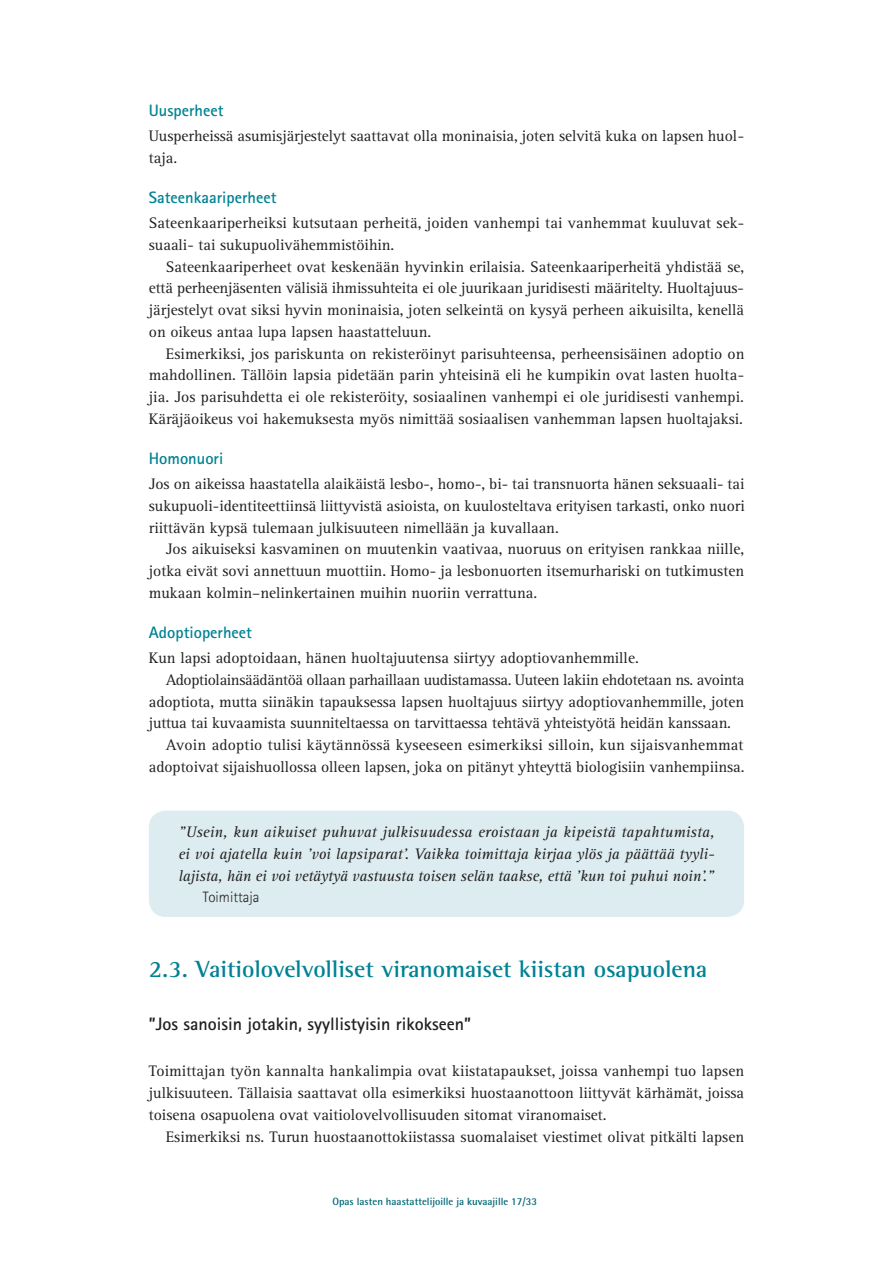
<style>
.page{position:relative;width:893px;height:1263px;background:#fff}
.page>*{position:absolute;margin:0;border:0;box-sizing:border-box;transform-origin:0 0}
.t1{font:700 24px "Rotis Semi Serif Std";color:#008293}
.t2{font:700 18px "Rotis Sans Serif Std";color:#231f20}
.t3{font:700 16.5px "Rotis Sans Serif Std";color:#008293}
.t4{font:15.75px/21.8px "Rotis Serif Std";color:#231f20;text-align:justify}
.t5{font:italic 15.75px "Rotis Serif Std";color:#231f20}
.t6{font:15.75px "Rotis Serif Std";letter-spacing:-.02em;color:#231f20}
.t7{font:300 15px "Rotis Sans Serif Std";color:#231f20}
.t8{font:700 10.5px "Rotis Semi Sans Std";color:#006774}
</style>
<div class="page">
<div style="left:149px;top:811px;width:595px;height:106px;background:#dcecf0;border-radius:17px"></div>
<p class="t3" style="left:149px;top:100px;width:76px">Uusperheet</p>
<p class="t4" style="left:149px;top:147px;width:30px">taja.</p>
<p class="t4" style="left:149px;top:125px;width:597px">Uusperheissä asumisjärjestelyt saattavat olla moninaisia, joten selvitä kuka on lapsen huol-</p>
<p class="t3" style="left:149px;top:187px;width:129px">Sateenkaariperheet</p>
<p class="t4" style="left:149px;top:234px;width:247px">suaali- tai sukupuolivähemmistöihin.</p>
<p class="t4" style="left:149px;top:212px;width:597px">Sateenkaariperheiksi kutsutaan perheitä, joiden vanhempi tai vanhemmat kuuluvat sek-</p>
<p class="t4" style="left:166px;top:256px;width:580px">Sateenkaariperheet ovat keskenään hyvinkin erilaisia. Sateenkaariperheitä yhdistää se,</p>
<p class="t4" style="left:149px;top:299px;width:597px">järjestelyt ovat siksi hyvin moninaisia, joten selkeintä on kysyä perheen aikuisilta, kenellä</p>
<p class="t4" style="left:149px;top:278px;width:597px">että perheenjäsenten välisiä ihmissuhteita ei ole juurikaan juridisesti määritelty. Huoltajuus-</p>
<p class="t4" style="left:166px;top:321px;width:580px;text-indent:-17px">on oikeus antaa lupa lapsen haastatteluun.<br>Esimerkiksi, jos pariskunta on rekisteröinyt parisuhteensa, perheensisäinen adoptio on</p>
<p class="t4" style="left:149px;top:386px;width:597px">jia. Jos parisuhdetta ei ole rekisteröity, sosiaalinen vanhempi ei ole juridisesti vanhempi.</p>
<p class="t4" style="left:149px;top:365px;width:597px">mahdollinen. Tällöin lapsia pidetään parin yhteisinä eli he kumpikin ovat lasten huolta-</p>
<p class="t4" style="left:149px;top:408px;width:596px">Käräjäoikeus voi hakemuksesta myös nimittää sosiaalisen vanhemman lapsen huoltajaksi.</p>
<p class="t3" style="left:149px;top:448px;width:76px">Homonuori</p>
<p class="t4" style="left:149px;top:473px;width:597px">Jos on aikeissa haastatella alaikäistä lesbo-, homo-, bi- tai transnuorta hänen seksuaali- tai sukupuoli-identiteettiinsä liittyvistä asioista, on kuulosteltava erityisen tarkasti, onko nuori riittävän kypsä tulemaan julkisuuteen nimellään ja kuvallaan.</p>
<p class="t4" style="left:149px;top:539px;width:597px;text-indent:17px">Jos aikuiseksi kasvaminen on muutenkin vaativaa, nuoruus on erityisen rankkaa niille, jotka eivät sovi annettuun muottiin. Homo ja- lesbonuorten itsemurhariski on tutkimusten mukaan kolmin–nelinkertainen muihin nuoriin verrattuna.</p>
<p class="t3" style="left:149px;top:622px;width:105px">Adoptioperheet</p>
<p class="t4" style="left:149px;top:647px;width:491px">Kun lapsi adoptoidaan, hänen huoltajuutensa siirtyy adoptiovanhemmille.</p>
<p class="t6" style="left:166px;top:671px;width:580px">Adoptiolainsäädäntöä ollaan parhaillaan uudistamassa. Uuteen lakiin ehdotetaan ns. avointa</p>
<p class="t4" style="left:149px;top:691px;width:597px">adoptiota, mutta siinäkin tapauksessa lapsen huoltajuus siirtyy adoptiovanhemmille, joten</p>
<p class="t4" style="left:149px;top:713px;width:584px">juttua tai kuvaamista suunniteltaessa on tarvittaessa tehtävä yhteistyötä heidän kanssaan.</p>
<p class="t4" style="left:166px;top:734px;width:579px">Avoin adoptio tulisi käytännössä kyseeseen esimerkiksi silloin, kun sijaisvanhemmat</p>
<p class="t4" style="left:149px;top:756px;width:597px">adoptoivat sijaishuollossa olleen lapsen, joka on pitänyt yhteyttä biologisiin vanhempiinsa.</p>
<p class="t5" style="left:179px;top:823px;width:537px">”Usein, kun aikuiset puhuvat julkisuudessa eroistaan ja kipeistä tapahtumista,</p>
<p class="t5" style="left:179px;top:866px;width:537px">lajista, hän ei voi vetäytyä vastuusta toisen selän taakse, että ’kun toi puhui noin “. ‘</p>
<p class="t5" style="left:179px;top:845px;width:537px">ei voi ajatella kuin ’voi lapsiparat.’ Vaikka toimittaja kirjaa ylös ja päättää tyyli-</p>
<p class="t7" style="left:203px;top:889px;width:58px">Toimittaja</p>
<h1 class="t1" style="left:149px;top:955px;width:560px">2.3. Vaitiolovelvolliset viranomaiset kiistan osapuolena</h1>
<p class="t2" style="left:149px;top:1012px;width:324px">”Jos sanoisin jotakin, syyllistyisin rikokseen“</p>
<p class="t4" style="left:149px;top:1061px;width:597px">Toimittajan työn kannalta hankalimpia ovat kiistatapaukset, joissa vanhempi tuo lapsen julkisuuteen. Tällaisia saattavat olla esimerkiksi huostaanottoon liittyvät kärhämät, joissa toisena osapuolena ovat vaitiolovelvollisuuden sitomat viranomaiset.</p>
<p class="t4" style="left:166px;top:1126px;width:580px">Esimerkiksi ns. Turun huostaanottokiistassa suomalaiset viestimet olivat pitkälti lapsen</p>
<p class="t8" style="left:332px;top:1195px;width:206px">Opas lasten haastattelijoille ja kuvaajille 17/33</p>
</div>
